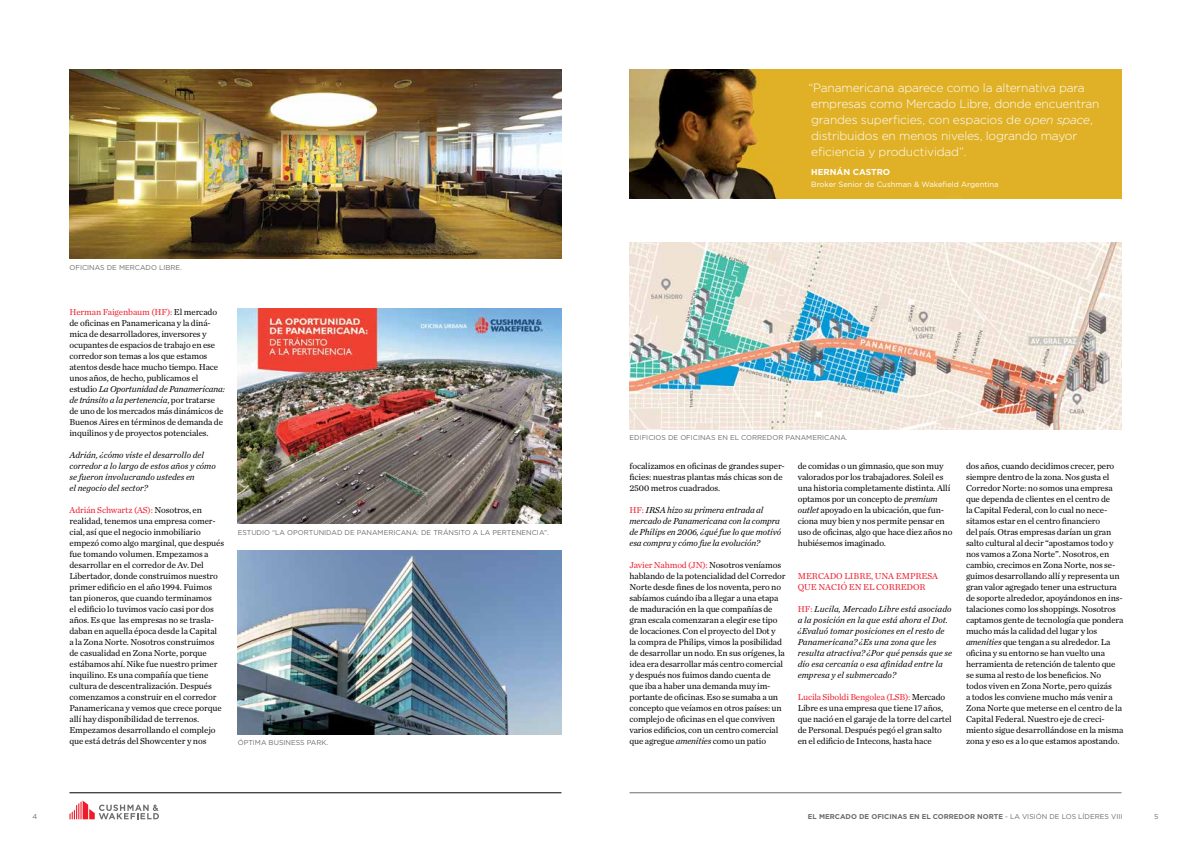
<style>
.page{position:relative;width:1191px;height:842px;background:#fff}
.page>*{position:absolute;margin:0;border:0;box-sizing:border-box;transform-origin:0 0}
.t1{font:300 12px/16px "Gotham";letter-spacing:-.015em;color:#fff}
.t2{font:9px/11px "Chronicle Text G1";letter-spacing:-.015em;color:#000}
.t3{font:italic 9px/11px "Chronicle Text G1";color:#000}
.t4{font:9px/11px "Chronicle Text G1";color:#ed1c2b}
.t5{font:700 8.6px "Gotham";color:#fff}
.t6{font:7.6px "Gotham";color:#fff}
.t7{font:7px "Gotham";color:#6a6c6d}
.t8{font:700 7px "Gotham";color:#6a6c6d}
.s1{color:#ed1c2b}
.s2{font-style:italic}
.s3{font-style:normal;color:#ed1c2b}
.s4{font-weight:400}
</style>
<div class="page">
<hr style="left:629px;top:792px;width:492px;height:1px;background:#6a6c6d">
<hr style="left:69px;top:792px;width:492px;height:1px;background:#000">
<svg style="left:69px;top:800px;width:90px;height:19px"></svg>
<img style="left:238px;top:551px;width:323px;height:183px">
<img style="left:238px;top:308px;width:323px;height:216px">
<img style="left:69px;top:69px;width:492px;height:189px">
<img style="left:629px;top:242px;width:492px;height:187px">
<img style="left:629px;top:69px;width:492px;height:129px">
<p class="t7" style="left:69px;top:263px;width:114px">Oficinas de M ercado Libre.</p>
<p class="t2" style="left:69px;top:306px;width:157px"><span class="s1">Herman Faigenbaum (HF):</span> El mercado de oficinas en Panamericana y la diná&shy;mica de desarrolladores, inversores y ocupantes de espacios de trabajo en ese corredor son temas a los que estamos atentos desde hace mucho tiempo. Hace unos años, de hecho, publicamos el estudio <span class="s2">La Oportunidad de Panamericana: de tránsito a la pertenencia</span>, por tratarse de uno de los mercados más dinámicos de Buenos Aires en términos de demanda de inquilinos y de proyectos potenciales.</p>
<p class="t3" style="left:69px;top:449px;width:148px">Adrián, ¿cómo viste el desarrollo del corredor a lo largo de estos años y cómo se fueron involucrando ustedes en<br>el negocio del sector?</p>
<p class="t2" style="left:69px;top:504px;width:156px"><span class="s1">Adrián Schwartz (AS):</span> Nosotros, en realidad, tenemos una empresa comer&shy;cial, así que el negocio inmobiliario empezó como algo marginal, que después fue tomando volumen. Empezamos a desarrollar en el corredor de Av. Del Libertador, donde construimos nuestro primer edificio en el año 1994. Fuimos tan pioneros, que cuando terminamos<br>el edificio lo tuvimos vacío casi por dos años. Es que las empresas no se trasla&shy;daban en aquella época desde la Capital<br>a la Zona Norte. Nosotros construimos de casualidad en Zona Norte, porque estábamos ahí. Nike fue nuestro primer inquilino. Es una compañía que tiene cultura de descentralización. Después comenzamos a construir en el corredor Panamericana y vemos que crece porque allí hay disponibilidad de terrenos.<br>Empezamos desarrollando el complejo que está detrás del Showcenter y nos</p>
<p class="t7" style="left:238px;top:528px;width:6px">ESTU</p>
<p class="t7" style="left:257px;top:528px;width:53px">DIO “LA OPORTUNI</p>
<p class="t7" style="left:326px;top:528px;width:37px">DAD DE PANAMERICANA</p>
<p class="t7" style="left:417px;top:528px;width:37px">: DE TRÁNSIT</p>
<p class="t7" style="left:465px;top:528px;width:34px">O ALA PERTENENCIA</p>
<p class="t7" style="left:544px;top:528px;width:6px">”.</p>
<p class="t7" style="left:238px;top:738px;width:92px">óptima Business Park.</p>
<h1 class="t1" style="left:808px;top:79px;width:293px">“Panamericana aparece como la alternativa para empresas como Mercado Libre, donde encuentran grandes superficies, con espacios de <span class="s2">open space</span>, distribuidos en menos niveles, logrando mayor eficiencia y productividad”.</h1>
<p class="t5" style="left:811px;top:166px;width:81px">HERNÁN CASTRO</p>
<p class="t6" style="left:811px;top:179px;width:189px">Broker Senior de Cushman &amp; Wakefield Argentina</p>
<p class="t7" style="left:629px;top:433px;width:15px">EDIFICI</p>
<p class="t7" style="left:655px;top:433px;width:36px">OS DE OFICINAS</p>
<p class="t7" style="left:717px;top:433px;width:40px">EN EL CORRE</p>
<p class="t7" style="left:767px;top:433px;width:25px">DOR PANAMERICANA</p>
<p class="t7" style="left:846px;top:433px;width:3px">.</p>
<p class="t2" style="left:629px;top:460px;width:157px">focalizamos en oficinas de grandes super&shy;ficies: nuestras plantas más chicas son de<br>2500 metros cuadrados.</p>
<p class="t3" style="left:629px;top:504px;width:153px"><span class="s3">HF:</span> IRSA hizo su primera entrada al mercado de Panamericana con la compra de Philips en 2006, ¿qué fue lo que motivó esa compra y cómo fue la evolución?</p>
<p class="t2" style="left:629px;top:559px;width:157px"><span class="s1">Javier Nahmod (JN):</span> Nosotros veníamos hablando de la potencialidad del Corredor Norte desde fines de los noventa, pero no sabíamos cuándo iba a llegar a una etapa de maduración en la que compañías de gran escala comenzaran a elegir ese tipo de locaciones. Con el proyecto del Dot y<br>la compra de Philips, vimos la posibilidad de desarrollar un nodo. En sus orígenes, la idea era desarrollar más centro comercial y después nos fuimos dando cuenta de que iba a haber una demanda muy im&shy;portante de oficinas. Eso se sumaba a un concepto que veíamos en otros países: un complejo de oficinas en el que conviven varios edificios, con un centro comercial que agregue <span class="s2">amenities</span> como un patio</p>
<p class="t2" style="left:797px;top:460px;width:156px">de comidas o un gimnasio, que son muy valorados por los trabajadores. Soleil es una historia completamente distinta. Allí optamos por un concepto de <span class="s2">premium outlet</span> apoyado en la ubicación, que fun&shy;ciona muy bien y nos permite pensar en uso de oficinas, algo que hace diez años no hubiésemos imaginado.</p>
<p class="t4" style="left:797px;top:570px;width:142px">MERCADO LIBRE, UNA EMPRESA<br>QUE NACIÓ EN EL CORREDOR</p>
<p class="t3" style="left:797px;top:603px;width:156px"><span class="s3">HF:</span> Lucila, Mercado Libre está asociado a la posición en la que está ahora el Dot. ¿Evaluó tomar posiciones en el resto de Panamericana? ¿Es una zona que les resulta atractiva? ¿Por qué pensás que se dio esa cercanía o esa afinidad entre la empresa y el submercado?</p>
<p class="t2" style="left:797px;top:691px;width:156px"><span class="s1">Lucila Siboldi Bengolea (LSB):</span> Mercado Libre es una empresa que tiene 17 años, que nació en el garaje de la torre del cartel de Personal. Después pegó el gran salto en el edificio de Intecons, hasta hace</p>
<p class="t2" style="left:966px;top:460px;width:159px">dos años, cuando decidimos crecer, pero siempre dentro de la zona. Nos gusta el Corredor Norte: no somos una empresa que dependa de clientes en el centro de<br>la Capital Federal, con lo cual no nece&shy;sitamos estar en el centro financiero<br>del país. Otras empresas darían un gran salto cultural al decir “apostamos todo y nos vamos a Zona Norte”. Nosotros, en cambio, crecimos en Zona Norte, nos se&shy;guimos desarrollando allí y representa un gran valor agregado tener una estructura de soporte alrededor, apoyándonos en ins&shy;talaciones como los shoppings. Nosotros captamos gente de tecnología que pondera mucho más la calidad del lugar y los <span class="s2">amenities</span> que tengan a su alrededor. La oficina y su entorno se han vuelto una herramienta de retención de talento que se suma al resto de los beneficios. No todos viven en Zona Norte, pero quizás<br>a todos les conviene mucho más venir a Zona Norte que meterse en el centro de la Capital Federal. Nuestro eje de creci&shy;miento sigue desarrollándose en la misma zona y eso es a lo que estamos apostando.</p>
<p class="t7" style="left:32px;top:812px;width:6px">4</p>
<p class="t8" style="left:808px;top:812px;width:316px">EL MERCADO DE OFICINAS EN EL CORREDOR NORTE <span class="s4">- LA VISIÓN DE LOS LÍDERES VIII</span></p>
<p class="t7" style="left:1154px;top:812px;width:6px">5</p>
</div>
